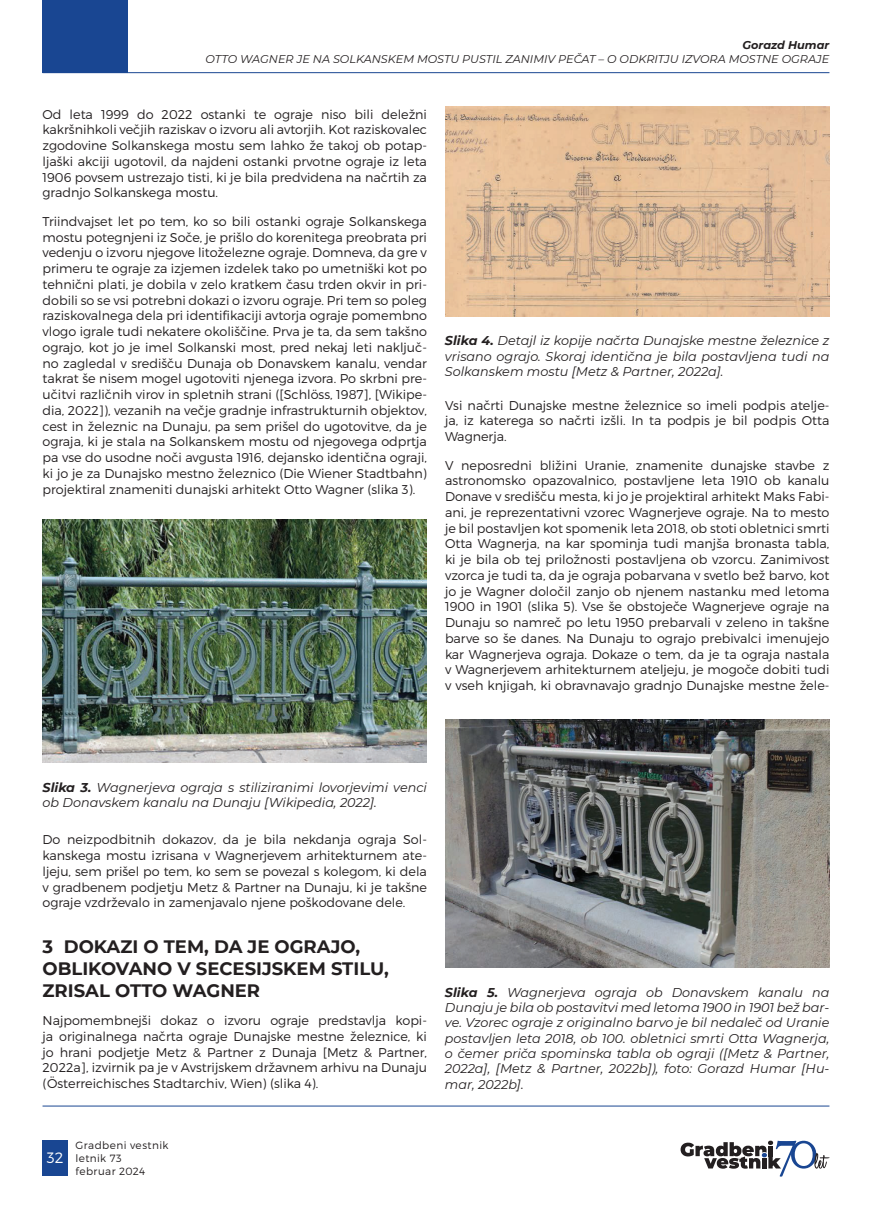
<style>
.page{position:relative;width:872px;height:1212px;background:#fff}
.page>*{position:absolute;margin:0;border:0;box-sizing:border-box;transform-origin:0 0}
.t1{font:700 18px/21.6px "Montserrat";color:#231f20}
.t2{font:300 15px "Montserrat";color:#fff}
.t3{font:300 12.75px/15.8px "Montserrat";color:#231f20;text-align:justify}
.t4{font:italic 12.75px/15.3px "Montserrat";color:#231f20;text-align:justify}
.t5{font:italic 11.25px "Montserrat";color:#231f20}
.t6{font:italic 700 11.25px "Montserrat";color:#231f20}
.t7{font:300 10.5px/12.6px "Montserrat";letter-spacing:.035em;color:#231f20}
.s1{font-weight:700}
</style>
<div class="page">
<div style="left:43px;top:1140px;width:25px;height:36px;background:#194692"></div>
<svg style="left:680px;top:1140px;width:149px;height:36px"></svg>
<div style="left:43px;top:0;width:85px;height:72px;background:#194692"></div>
<hr style="left:43px;top:1106px;width:786px;height:1px;background:#194692">
<hr style="left:43px;top:72px;width:786px;height:1px;background:#194692">
<img style="left:43px;top:519px;width:384px;height:243px">
<img style="left:445px;top:106px;width:384px;height:210px">
<img style="left:445px;top:720px;width:384px;height:247px">
<p class="t6" style="left:742px;top:37px;width:88px">Gorazd Humar</p>
<p class="t5" style="left:206px;top:51px;width:625px">OTTO WAGNER JE NA SOLKANSKEM MOSTU PUSTIL ZANIMIV PEČAT – O ODKRITJU IZVORA MOSTNE OGRAJE</p>
<p class="t3" style="left:43px;top:106px;width:386px">Od leta 1999 do 2022 ostanki te ograje niso bili deležni kakršnihkoli večjih raziskav o izvoru ali avtorjih. Kot raziskovalec zgodovine Solkanskega mostu sem lahko že takoj ob potap&shy;ljaški akciji ugotovil, da najdeni ostanki prvotne ograje iz leta 1906 povsem ustrezajo tisti, ki je bila predvidena na načrtih za gradnjo Solkanskega mostu.</p>
<p class="t3" style="left:43px;top:213px;width:386px">Triindvajset let po tem, ko so bili ostanki ograje Solkanskega mostu potegnjeni iz Soče, je prišlo do korenitega preobrata pri vedenju o izvoru njegove litoželezne ograje. Domneva, da gre v primeru te ograje za izjemen izdelek tako po umetniški kot po tehnični plati, je dobila v zelo kratkem času trden okvir in pri&shy;dobili so se vsi potrebni dokazi o izvoru ograje. Pri tem so poleg raziskovalnega dela pri identifikaciji avtorja ograje pomembno vlogo igrale tudi nekatere okoliščine. Prva je ta, da sem takšno ograjo, kot jo je imel Solkanski most, pred nekaj leti naključ&shy;no zagledal v središču Dunaja ob Donavskem kanalu, vendar takrat še nisem mogel ugotoviti njenega izvora. Po skrbni pre&shy;učitvi različnih virov in spletnih strani ([Schlöss, 1987], [Wikipe&shy;dia, 2022]), vezanih na večje gradnje infrastrukturnih objektov, cest in železnic na Dunaju, pa sem prišel do ugotovitve, da je ograja, ki je stala na Solkanskem mostu od njegovega odprtja pa vse do usodne noči avgusta 1916, dejansko identična ograji, ki jo je za Dunajsko mestno železnico (Die Wiener Stadtbahn) projektiral znameniti dunajski arhitekt Otto Wagner (slika 3).</p>
<p class="t4" style="left:445px;top:333px;width:386px"><span class="s1">Slika 4.</span> Detajl iz kopije načrta Dunajske mestne železnice z vrisano ograjo. Skoraj identična je bila postavljena tudi na Solkanskem mostu [Metz &amp; Partner, 2022a].</p>
<p class="t3" style="left:445px;top:397px;width:386px">Vsi načrti Dunajske mestne železnice so imeli podpis atelje&shy;ja, iz katerega so načrti izšli. In ta podpis je bil podpis Otta Wagnerja.</p>
<p class="t3" style="left:445px;top:457px;width:386px">V neposredni bližini Uranie, znamenite dunajske stavbe z astronomsko opazovalnico, postavljene leta 1910 ob kanalu Donave v središču mesta, ki jo je projektiral arhitekt Maks Fabi&shy;ani, je reprezentativni vzorec Wagnerjeve ograje. Na to mesto je bil postavljen kot spomenik leta 2018, ob stoti obletnici smrti Otta Wagnerja, na kar spominja tudi manjša bronasta tabla, ki je bila ob tej priložnosti postavljena ob vzorcu. Zanimivost vzorca je tudi ta, da je ograja pobarvana v svetlo bež barvo, kot jo je Wagner določil zanjo ob njenem nastanku med letoma 1900 in 1901 (slika 5). Vse še obstoječe Wagnerjeve ograje na Dunaju so namreč po letu 1950 prebarvali v zeleno in takšne barve so še danes. Na Dunaju to ograjo prebivalci imenujejo kar Wagnerjeva ograja. Dokaze o tem, da je ta ograja nastala v Wagnerjevem arhitekturnem ateljeju, je mogoče dobiti tudi v vseh knjigah, ki obravnavajo gradnjo Dunajske mestne žele-</p>
<p class="t4" style="left:43px;top:779px;width:386px"><span class="s1">Slika 3.</span> Wagnerjeva ograja s stiliziranimi lovorjevimi venci ob Donavskem kanalu na Dunaju [Wikipedia, 2022].</p>
<p class="t3" style="left:43px;top:832px;width:386px">Do neizpodbitnih dokazov, da je bila nekdanja ograja Sol&shy;kanskega mostu izrisana v Wagnerjevem arhitekturnem ate&shy;ljeju, sem prišel po tem, ko sem se povezal s kolegom, ki dela v gradbenem podjetju Metz &amp; Partner na Dunaju, ki je takšne ograje vzdrževalo in zamenjavalo njene poškodovane dele.</p>
<h1 class="t1" style="left:43px;top:935px;width:348px">3 DOKAZI O TEM, DA JE OGRAJO,<br>OBLIKOVANO V SECESIJSKEM STILU,<br>ZRISAL OTTO WAGNER</h1>
<p class="t3" style="left:43px;top:1012px;width:386px">Najpomembnejši dokaz o izvoru ograje predstavlja kopi&shy;ja originalnega načrta ograje Dunajske mestne železnice, ki jo hrani podjetje Metz &amp; Partner z Dunaja [Metz &amp; Partner, 2022a], izvirnik pa je v Avstrijskem državnem arhivu na Dunaju (Österreichisches Stadtarchiv, Wien) (slika 4).</p>
<p class="t4" style="left:445px;top:984px;width:386px"><span class="s1">Slika 5.</span> Wagnerjeva ograja ob Donavskem kanalu na Dunaju je bila ob postavitvi med letoma 1900 in 1901 bež bar&shy;ve. Vzorec ograje z originalno barvo je bil nedaleč od Uranie postavljen leta 2018, ob 100. obletnici smrti Otta Wagnerja, o čemer priča spominska tabla ob ograji ([Metz &amp; Partner, 2022a], [Metz &amp; Partner, 2022b]), foto: Gorazd Humar [Hu&shy;mar, 2022b].</p>
<p class="t2" style="left:47px;top:1149px;width:18px">32</p>
<p class="t7" style="left:75px;top:1139px;width:94px">Gradbeni vestnik letnik 73<br>februar 2024</p>
</div>
